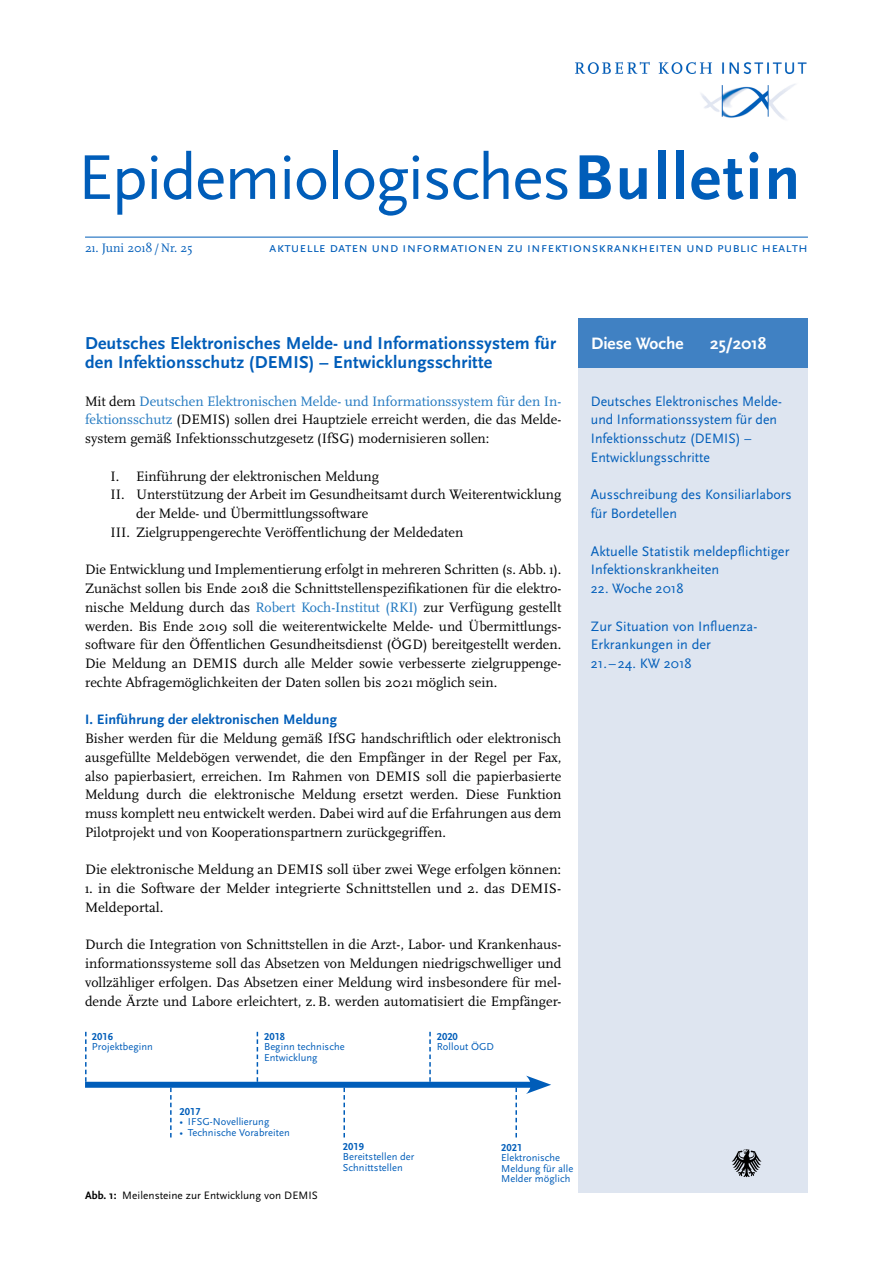
<style>
.page{position:relative;width:893px;height:1263px;background:#fff}
.page>*{position:absolute;margin:0;border:0;box-sizing:border-box;transform-origin:0 0}
.t1{font:66px "Scala Sans Pro";letter-spacing:-.02em;color:#005db9}
.Fließtext_Überschrif{font:700 18px "Scala Sans Pro";letter-spacing:.01em;color:#005db9}
.t2{font:700 17.25px "Scala Sans Pro";color:#fff}
.Fließtext{font:14.25px/18.8px "Scala Pro";color:#000;text-align:justify}
.Inhalt{font:14.25px/18.8px "Scala Sans Pro";color:#005db9}
.Fließtext-2{font:14.25px/18.8px "Scala Pro";color:#000;scale:1.04 1}
.Fließtext_Überschrif-2{font:700 14.25px "Scala Sans Pro";letter-spacing:.01em;color:#005db9}
.t3{font:12.75px "Scala Pro";color:#005db9}
.Text_klein_schwarz{font:11.25px "Scala Sans Pro";letter-spacing:.005em;color:#000}
.Text_klein_schwarz_b{font:10.5px/10.5px "Scala Sans Pro";letter-spacing:.005em;color:#005db9}
.Text_klein_schwarz_b-2{font:700 10.5px "Scala Sans Pro";letter-spacing:.005em;color:#005db9}
.s1{font-weight:700}
.s2{color:#2178c0}
</style>
<div class="page">
<hr style="left:85px;top:237px;width:723px;height:1px;background:#005db9">
<img style="left:575px;top:61px;width:232px;height:59px">
<div style="left:578px;top:318px;width:230px;height:875px;background:#dee5f0"></div>
<div style="left:578px;top:318px;width:230px;height:50px;background:#4081c3"></div>
<svg style="left:732px;top:1149px;width:29px;height:28px"></svg>
<div style="left:85px;top:1082px;width:451px;height:6px;background:#005db9"></div>
<svg style="left:526px;top:1075px;width:25px;height:19px"></svg>
<svg style="left:85px;top:1032px;width:2px;height:50px"></svg>
<svg style="left:170px;top:1087px;width:2px;height:50px"></svg>
<svg style="left:257px;top:1032px;width:1px;height:50px"></svg>
<svg style="left:343px;top:1087px;width:2px;height:50px"></svg>
<svg style="left:429px;top:1032px;width:2px;height:50px"></svg>
<svg style="left:515px;top:1087px;width:2px;height:50px"></svg>
<h1 class="t1" style="left:78px;top:139px;width:724px">Epidemiologisches<span class="s1">Bulletin</span></h1>
<p class="t3" style="left:85px;top:240px;width:109px">21. Juni 2018/Nr. 25</p>
<p class="Inhalt" style="left:269px;top:238px;width:540px">aktuelle daten und informationen zu infektionskrankheiten und public health</p>
<p class="Fließtext_Überschrif" style="left:85px;top:333px;width:473px">Deutsches Elektronisches Melde- und Informationssystem für</p>
<p class="t2" style="left:591px;top:334px;width:94px">Diese Woche</p>
<p class="t2" style="left:710px;top:334px;width:58px">25/2018</p>
<p class="Fließtext_Überschrif" style="left:85px;top:352px;width:409px">den Infektionsschutz (DEMIS) – Entwicklungsschritte</p>
<p class="Fließtext" style="left:85px;top:391px;width:478px">Mit dem <span class="s2">Deutschen Elektronischen Melde- und Informationssystem für den In&shy;fektionsschutz</span> (DEMIS) sollen drei Hauptziele erreicht werden, die das Melde&shy;system gemäß Infektionsschutzgesetz (IfSG) modernisieren sollen:</p>
<p class="Fließtext" style="left:111px;top:466px;width:270px">I. Einführung der elektronischen Meldung</p>
<p class="Fließtext" style="left:136px;top:485px;width:427px;text-indent:-26px">II. Unterstützung der Arbeit im Gesundheitsamt durch Weiterentwicklung der Melde- und Übermittlungssoftware</p>
<p class="Fließtext" style="left:111px;top:523px;width:354px">III. Zielgruppengerechte Veröffentlichung der Meldedaten</p>
<p class="Fließtext" style="left:85px;top:560px;width:478px">Die Entwicklung und Implementierung erfolgt in mehreren Schritten (s. Abb. 1).<br>Zunächst sollen bis Ende 2018 die Schnittstellenspezifikationen für die elektro&shy;nische Meldung durch das <span class="s2">Robert Koch-Institut (RKI)</span> zur Verfügung gestellt werden. Bis Ende 2019 soll die weiterentwickelte Melde- und Übermittlungs&shy;software für den Öffentlichen Gesundheitsdienst (ÖGD) bereitgestellt werden.<br>Die Meldung an DEMIS durch alle Melder sowie verbesserte zielgruppenge&shy;rechte Abfragemöglichkeiten der Daten sollen bis 2021 möglich sein.</p>
<p class="Fließtext_Überschrif-2" style="left:85px;top:711px;width:253px">I. Einführung der elektronischen Meldung</p>
<p class="Fließtext" style="left:85px;top:729px;width:478px">Bisher werden für die Meldung gemäß IfSG handschriftlich oder elektronisch ausgefüllte Meldebögen verwendet, die den Empfänger in der Regel per Fax, also papierbasiert, erreichen. Im Rahmen von DEMIS soll die papierbasierte Meldung durch die elektronische Meldung ersetzt werden. Diese Funktion muss komplett neu entwickelt werden. Dabei wird auf die Erfahrungen aus dem Pilotprojekt und von Kooperationspartnern zurückgegriffen.</p>
<p class="Fließtext-2" style="left:85px;top:860px;width:459px">Die elektronische Meldung an DEMIS soll über zwei Wege erfolgen können:</p>
<p class="Fließtext-2" style="left:85px;top:879px;width:459px">1. in die Software der Melder integrierte Schnittstellen und 2. das DEMIS-<br>Meldeportal.</p>
<p class="Fließtext" style="left:85px;top:935px;width:478px">Durch die Integration von Schnittstellen in die Arzt-, Labor- und Krankenhaus&shy;informationssysteme soll das Absetzen von Meldungen niedrigschwelliger und vollzähliger erfolgen. Das Absetzen einer Meldung wird insbesondere für mel&shy;dende Ärzte und Labore erleichtert, z.B. werden automatisiert die Empfänger-</p>
<p class="Text_klein_schwarz_b-2" style="left:92px;top:1030px;width:23px">2016</p>
<p class="Text_klein_schwarz_b" style="left:92px;top:1041px;width:62px">Projektbeginn</p>
<p class="Inhalt" style="left:591px;top:391px;width:192px">Deutsches Elektronisches Melde&shy;und Informationssystem für den<br>Infektionsschutz (DEMIS) –<br>Entwicklungsschritte</p>
<p class="Inhalt" style="left:591px;top:485px;width:202px">Ausschreibung des Konsiliarlabors für Bordetellen</p>
<p class="Inhalt" style="left:591px;top:541px;width:200px">Aktuelle Statistik meldepflichtiger</p>
<p class="Inhalt" style="left:591px;top:560px;width:130px">Infektionskrankheiten</p>
<p class="Inhalt" style="left:591px;top:579px;width:94px">22. Woche 2018</p>
<p class="Inhalt" style="left:591px;top:616px;width:168px">Zur Situation von Influenza-<br>Erkrankungen in der</p>
<p class="Inhalt" style="left:591px;top:654px;width:102px">21. – 24. KW 2018</p>
<p class="Text_klein_schwarz_b-2" style="left:264px;top:1030px;width:23px">2018</p>
<p class="Text_klein_schwarz_b" style="left:264px;top:1041px;width:82px">Beginn technische<br>Entwicklung</p>
<p class="Text_klein_schwarz_b-2" style="left:437px;top:1030px;width:23px">2020</p>
<p class="Text_klein_schwarz_b" style="left:437px;top:1041px;width:59px">Rollout ÖGD</p>
<p class="Text_klein_schwarz_b-2" style="left:179px;top:1105px;width:23px">2017</p>
<p class="Text_klein_schwarz_b" style="left:179px;top:1116px;width:91px">• IFSG-Novellierung</p>
<p class="Text_klein_schwarz_b" style="left:179px;top:1127px;width:112px">• Technische Vorabreiten</p>
<p class="Text_klein_schwarz" style="left:85px;top:1189px;width:234px"><span class="s1">Abb. 1:</span> Meilensteine zur Entwicklung von DEMIS</p>
<p class="Text_klein_schwarz_b-2" style="left:343px;top:1140px;width:23px">2019</p>
<p class="Text_klein_schwarz_b" style="left:343px;top:1152px;width:73px">Bereitstellen der<br>Schnittstellen</p>
<p class="Text_klein_schwarz_b-2" style="left:501px;top:1141px;width:23px">2021</p>
<p class="Text_klein_schwarz_b" style="left:501px;top:1152px;width:74px">Elektronische<br>Meldung für alle<br>Melder möglich</p>
</div>
